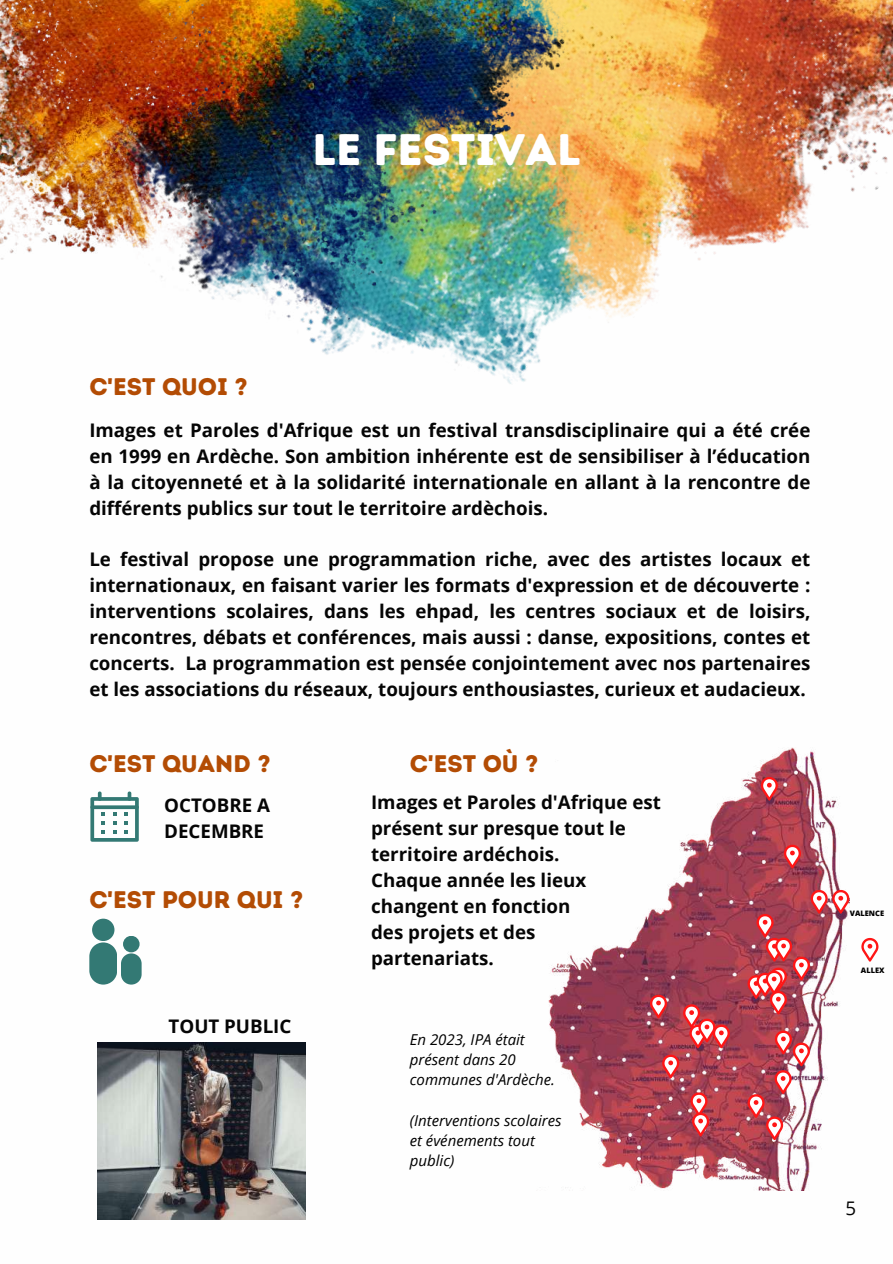
<style>
.page{position:relative;width:893px;height:1264px;background:#fff}
.page>*{position:absolute;margin:0;border:0;box-sizing:border-box;transform-origin:0 0}
.t1{font:44.1px "Intro Rust Base";color:#fff}
.t2{font:24px "Intro Rust Base";color:#b34c04}
.t3{font:700 18.75px/25.8px "Open Sans";color:#050505}
.t4{font:18.75px "Open Sans";color:#050505}
.t5{font:italic 15px/20.2px "Open Sans";color:#000}
.t6{font:800 7.5px "Open Sans";color:#000}
</style>
<div class="page">
<img style="left:312px;top:0;width:580px;height:384px">
<img style="left:0;top:0;width:580px;height:343px">
<img style="left:548px;top:747px;width:292px;height:443px">
<svg style="left:548px;top:747px;width:185px;height:156px"></svg>
<svg style="left:861px;top:937px;width:17px;height:24px"></svg>
<svg style="left:783px;top:844px;width:18px;height:24px"></svg>
<svg style="left:760px;top:776px;width:17px;height:24px"></svg>
<svg style="left:683px;top:1004px;width:47px;height:44px"></svg>
<svg style="left:90px;top:791px;width:49px;height:50px"></svg>
<div style="left:92px;top:918px;width:22px;height:23px;background:#337974;border-radius:50%"></div>
<svg style="left:123px;top:935px;width:17px;height:17px"></svg>
<svg style="left:89px;top:942px;width:53px;height:42px"></svg>
<svg style="left:649px;top:994px;width:18px;height:24px"></svg>
<svg style="left:747px;top:889px;width:102px;height:125px"></svg>
<svg style="left:662px;top:1054px;width:17px;height:24px"></svg>
<svg style="left:690px;top:1092px;width:19px;height:44px"></svg>
<img style="left:747px;top:1030px;width:63px;height:109px">
<img style="left:97px;top:1042px;width:208px;height:177px">
<h1 class="t1" style="left:312px;top:123px;width:270px">LE FESTIVAL</h1>
<p class="t2" style="left:89px;top:372px;width:160px">C'EST QUOI ?</p>
<p class="t3" style="left:89px;top:417px;width:722px;text-align:justify">Images et Paroles d'Afrique est un festival transdisciplinaire qui a été crée en 1999 en Ardèche. Son ambition inhérente est de sensibiliser à l’éducation à la citoyenneté et à la solidarité internationale en allant à la rencontre de différents publics sur tout le territoire ardèchois.</p>
<p class="t3" style="left:89px;top:546px;width:722px;text-align:justify">Le festival propose une programmation riche, avec des artistes locaux et internationaux, en faisant varier les formats d'expression et de découverte : interventions scolaires, dans les ehpad, les centres sociaux et de loisirs, rencontres, débats et conférences, mais aussi : danse, expositions, contes et concerts. La programmation est pensée conjointement avec nos partenaires et les associations du réseaux, toujours enthousiastes, curieux et audacieux.</p>
<p class="t2" style="left:89px;top:749px;width:183px">C'EST QUAND ?</p>
<p class="t3" style="left:164px;top:792px;width:107px">OCTOBRE A<br>DECEMBRE</p>
<p class="t2" style="left:89px;top:885px;width:215px">C'EST POUR QUI ?</p>
<p class="t3" style="left:168px;top:1012px;width:124px">TOUT PUBLIC</p>
<p class="t2" style="left:410px;top:749px;width:130px">C'EST OÙ ?</p>
<p class="t3" style="left:371px;top:789px;width:291px">Images et Paroles d'Afrique est présent sur presque tout le territoire ardéchois.<br>Chaque année les lieux changent en fonction<br>des projets et des partenariats.</p>
<p class="t5" style="left:410px;top:1028px;width:147px">En 2023, IPA était présent dans 20 communes d'Ardèche.</p>
<p class="t5" style="left:410px;top:1109px;width:153px">(Interventions scolaires et événements tout public)</p>
<p class="t6" style="left:849px;top:908px;width:36px">VALENCE</p>
<p class="t6" style="left:860px;top:965px;width:25px">ALLEX</p>
<p class="t4" style="left:845px;top:1194px;width:12px">5</p>
</div>
